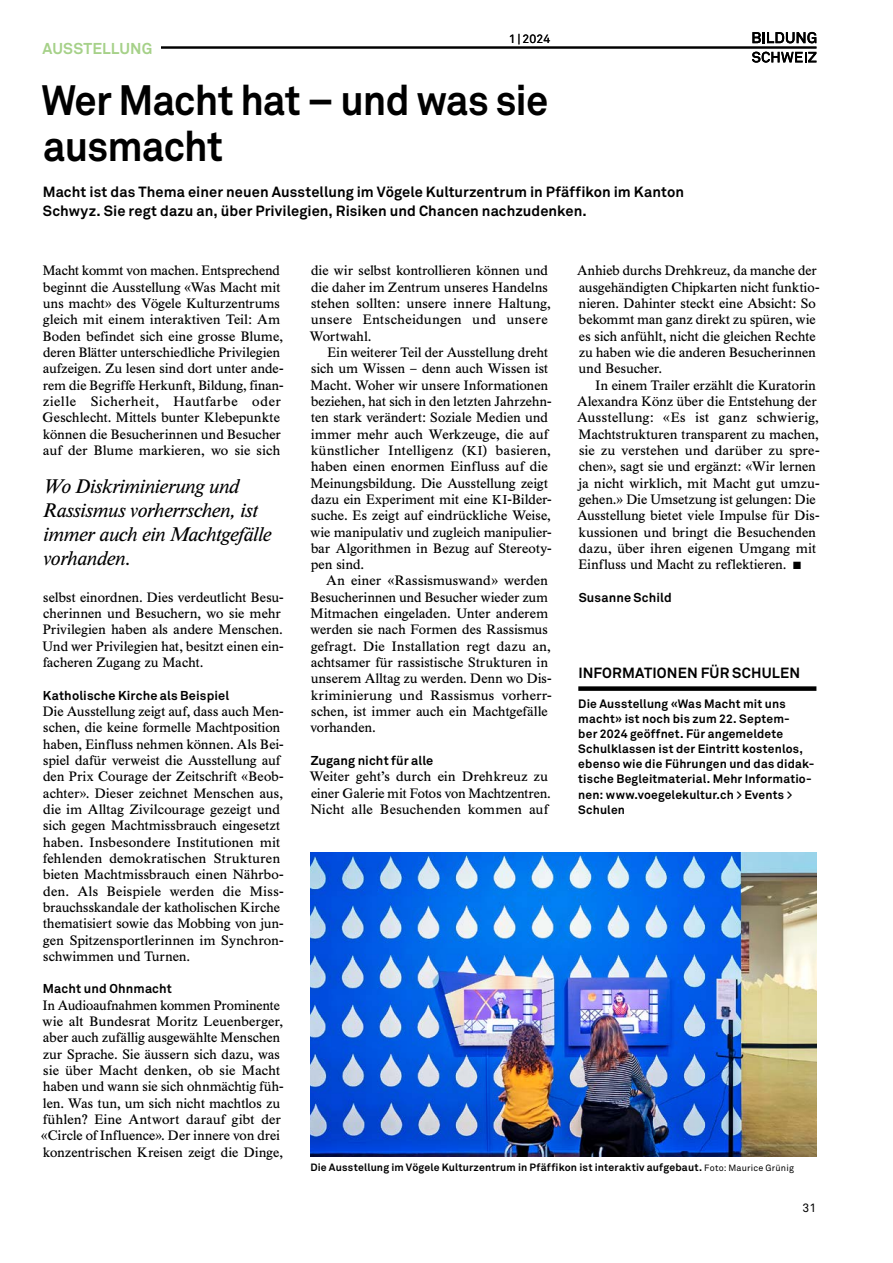
<style>
.page{position:relative;width:893px;height:1263px;background:#fff}
.page>*{position:absolute;margin:0;border:0;box-sizing:border-box;transform-origin:0 0}
.t1{font:700 42px/45.8px "Akkurat Pro";letter-spacing:-.02em;color:#000;scale:.95 1}
.t2{font:italic 19.5px/24px "Times BQ";letter-spacing:.005em;color:#000}
.t3{font:700 15.6px "Akkurat Pro";letter-spacing:.005em;color:#a6d189}
.t4{font:700 14.7px/18.3px "Akkurat Pro";letter-spacing:.005em;color:#000}
.t5{font:13.5px/16.4px "Times BQ";letter-spacing:.015em;color:#000}
.t6{font:700 12.75px "Akkurat Pro";letter-spacing:.01em;color:#000}
.t7{font:700 12.15px/15.1px "Akkurat Pro";letter-spacing:.015em;color:#000}
.t8{font:12.15px "Akkurat Pro";letter-spacing:.01em;color:#000}
.t9{font:700 10.5px "Akkurat Pro";letter-spacing:.015em;color:#000}
.s1{font-size:12.75px}
.s2{font-weight:400;font-size:9px}
</style>
<div class="page">
<hr style="left:43px;top:47px;width:773px;height:1px;background:#000">
<svg style="left:752px;top:52px;width:64px;height:11px"></svg>
<svg style="left:752px;top:32px;width:64px;height:11px"></svg>
<div style="left:43px;top:33px;width:118px;height:29px;background:#fff"></div>
<img style="left:310px;top:853px;width:506px;height:304px">
<div style="left:578px;top:686px;width:238px;height:5px;background:#000"></div>
<p class="t3" style="left:43px;top:39px;width:111px">AUSSTELLUNG</p>
<p class="t8" style="left:509px;top:32px;width:43px">1 | 2024</p>
<h1 class="t1" style="left:41px;top:77px;width:535px">Wer Macht hat – und was sie ausmacht</h1>
<p class="t4" style="left:43px;top:183px;width:643px">Macht ist das Thema einer neuen Ausstellung im Vögele Kulturzentrum in Pfäffikon im Kanton<br>Schwyz. Sie regt dazu an, über Privilegien, Risiken und Chancen nachzudenken.</p>
<p class="t5" style="left:43px;top:263px;width:243px">Macht kommt von machen. Entsprechend beginnt die Ausstellung «Was Macht mit uns macht» des Vögele Kulturzentrums gleich mit einem interaktiven Teil: Am Boden befindet sich eine grosse Blume, deren Blätter unterschiedliche Privilegien aufzeigen. Zu lesen sind dort unter ande&shy;rem die Begriffe Herkunft, Bildung, finan&shy;zielle Sicherheit, Hautfarbe oder Geschlecht. Mittels bunter Klebepunkte können die Besucherinnen und Besucher auf der Blume markieren, wo sie sich</p>
<h2 class="t2" style="left:43px;top:475px;width:229px">Wo Diskriminierung und<br>Rassismus vorherrschen, ist immer auch ein Machtgefälle vorhanden.</h2>
<p class="t5" style="left:43px;top:589px;width:243px">selbst einordnen. Dies verdeutlicht Besu&shy;cherinnen und Besuchern, wo sie mehr Privilegien haben als andere Menschen.<br>Und wer Privilegien hat, besitzt einen ein&shy;facheren Zugang zu Macht.</p>
<p class="t6" style="left:43px;top:687px;width:188px">Katholische Kirche als Beispiel</p>
<p class="t5" style="left:43px;top:703px;width:243px">Die Ausstellung zeigt auf, dass auch Men&shy;schen, die keine formelle Machtposition haben, Einfluss nehmen können. Als Bei&shy;spiel dafür verweist die Ausstellung auf den Prix Courage der Zeitschrift «Beob&shy;achter». Dieser zeichnet Menschen aus, die im Alltag Zivilcourage gezeigt und sich gegen Machtmissbrauch eingesetzt haben. Insbesondere Institutionen mit fehlenden demokratischen Strukturen bieten Machtmissbrauch einen Nährbo&shy;den. Als Beispiele werden die Miss&shy;brauchsskandale der katholischen Kirche thematisiert sowie das Mobbing von jun&shy;gen Spitzensportlerinnen im Synchron&shy;schwimmen und Turnen.</p>
<p class="t6" style="left:43px;top:981px;width:131px">Macht und Ohnmacht</p>
<p class="t5" style="left:41px;top:997px;width:244px">In Audioaufnahmen kommen Prominente wie alt Bundesrat Moritz Leuenberger, aber auch zufällig ausgewählte Menschen zur Sprache. Sie äussern sich dazu, was sie über Macht denken, ob sie Macht haben und wann sie sich ohnmächtig füh&shy;len. Was tun, um sich nicht machtlos zu fühlen? Eine Antwort darauf gibt der «Circle of Influence». Der innere von drei konzentrischen Kreisen zeigt die Dinge,</p>
<p class="t5" style="left:310px;top:263px;width:242px">die wir selbst kontrollieren können und die daher im Zentrum unseres Handelns stehen sollten: unsere innere Haltung, unsere Entscheidungen und unsere<br>Wortwahl.</p>
<p class="t5" style="left:311px;top:344px;width:243px;text-indent:17px">Ein weiterer Teil der Ausstellung dreht sich um Wissen – denn auch Wissen ist Macht. Woher wir unsere Informationen beziehen, hat sich in den letzten Jahrzehn&shy;ten stark verändert: Soziale Medien und immer mehr auch Werkzeuge, die auf künstlicher Intelligenz (<span class="s1">KI</span>) basieren, haben einen enormen Einfluss auf die Meinungsbildung. Die Ausstellung zeigt dazu ein Experiment mit eine <span class="s1">KI</span>-Bilder&shy;suche. Es zeigt auf eindrückliche Weise, wie manipulativ und zugleich manipulier&shy;bar Algorithmen in Bezug auf Stereoty&shy;pen sind.</p>
<p class="t5" style="left:310px;top:573px;width:243px;text-indent:16px">An einer «Rassismuswand» werden Besucherinnen und Besucher wieder zum Mitmachen eingeladen. Unter anderem werden sie nach Formen des Rassismus gefragt. Die Installation regt dazu an, achtsamer für rassistische Strukturen in unserem Alltag zu werden. Denn wo Dis&shy;kriminierung und Rassismus vorherr&shy;schen, ist immer auch ein Machtgefälle vorhanden.</p>
<p class="t6" style="left:311px;top:753px;width:124px">Zugang nicht für alle</p>
<p class="t5" style="left:310px;top:769px;width:242px">Weiter geht’s durch ein Drehkreuz zu einer Galerie mit Fotos von Machtzentren.<br>Nicht alle Besuchenden kommen auf</p>
<p class="t5" style="left:577px;top:263px;width:244px">Anhieb durchs Drehkreuz, da manche der ausgehändigten Chipkarten nicht funktio&shy;nieren. Dahinter steckt eine Absicht: So bekommt man ganz direkt zu spüren, wie es sich anfühlt, nicht die gleichen Rechte zu haben wie die anderen Besucherinnen und Besucher.</p>
<p class="t5" style="left:577px;top:377px;width:244px;text-indent:18px">In einem Trailer erzählt die Kuratorin Alexandra Könz über die Entstehung der Ausstellung: «Es ist ganz schwierig, Machtstrukturen transparent zu machen, sie zu verstehen und darüber zu spre&shy;chen», sagt sie und ergänzt: «Wir lernen ja nicht wirklich, mit Macht gut umzu&shy;gehen.» Die Umsetzung ist gelungen: Die Ausstellung bietet viele Impulse für Dis&shy;kussionen und bringt die Besuchenden dazu, über ihren eigenen Umgang mit Einfluss und Macht zu reflektieren. ■</p>
<p class="t6" style="left:579px;top:589px;width:95px">Susanne Schild</p>
<p class="t4" style="left:578px;top:663px;width:223px">INFORMATIONEN FÜR SCHULEN</p>
<p class="t7" style="left:578px;top:696px;width:238px">Die Ausstellung «Was Macht mit uns macht» ist noch bis zum 22. Septem-<br>ber 2024 geöffnet. Für angemeldete Schulklassen ist der Eintritt kostenlos, ebenso wie die Führungen und das didak&shy;tische Begleitmaterial. Mehr Informatio&shy;nen: www.voegelekultur.ch &gt; Events &gt; Schulen</p>
<p class="t9" style="left:310px;top:1160px;width:485px">Die Ausstellung im Vögele Kulturzentrum in Pfäffikon ist interaktiv aufgebaut. <span class="s2">Foto: Maurice Grünig</span></p>
<p class="t8" style="left:802px;top:1200px;width:15px">31</p>
</div>
